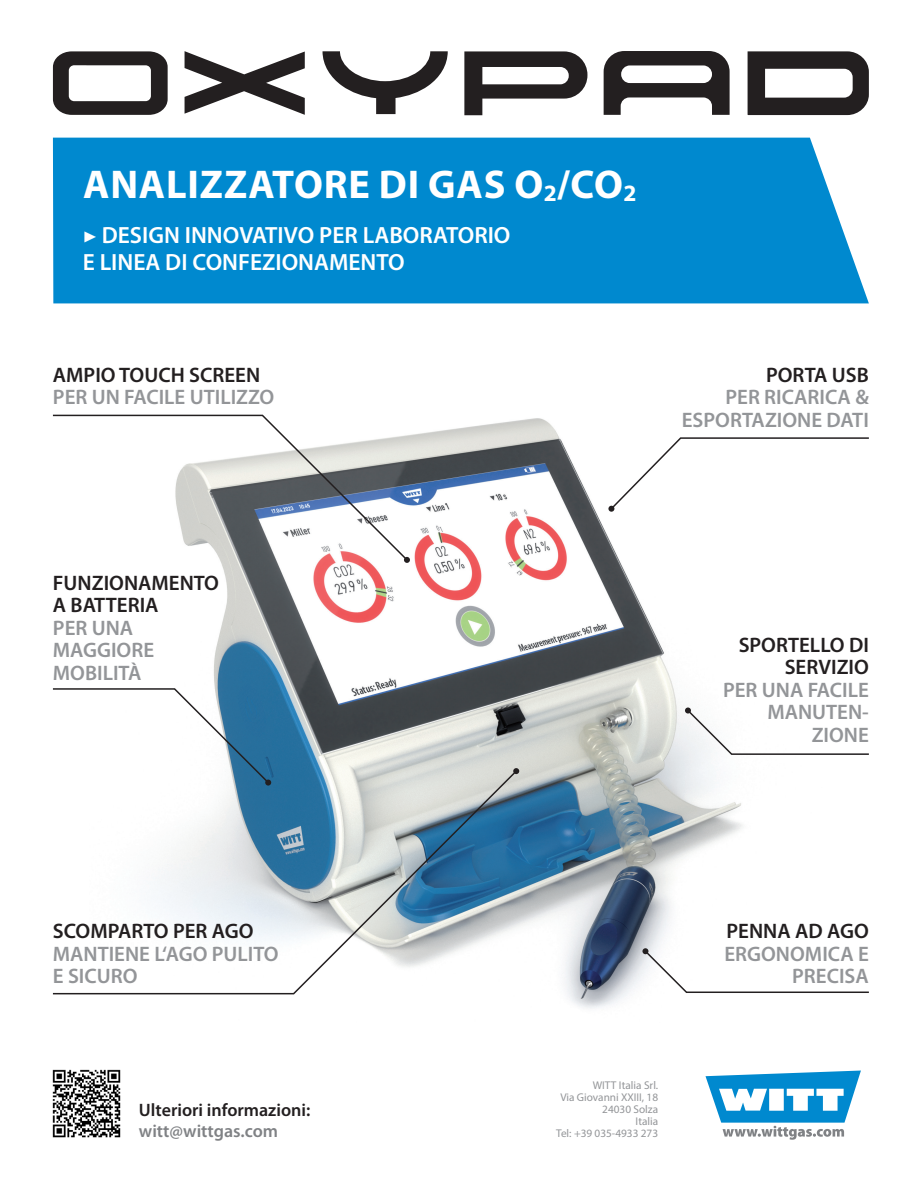
<style>
.page{position:relative;width:918px;height:1188px;background:#fff}
.page>*{position:absolute;margin:0;border:0;box-sizing:border-box;transform-origin:0 0}
.t1{font:700 40.35px "Myriad Pro";letter-spacing:.02em;color:#fff}
.t2{font:600 23.55px/26.8px "Myriad Pro";color:#fff}
.t3{font:600 21px/22.5px "Myriad Pro";color:#939598;text-align:right}
.t4{font:600 21px/22.5px "Myriad Pro";color:#231f20}
.t5{font:600 18px "Myriad Pro";color:#231f20}
.t6{font:600 18px "Myriad Pro";color:#808285}
.t7{font:11.25px/12px "Myriad Pro";color:#939598;text-align:right}
.s1{font-family:"Minion Pro";font-weight:400}
</style>
<div class="page">
<img style="left:214px;top:418px;width:529px;height:591px">
<div style="left:53px;top:138px;width:816px;height:165px;background:#0089cf"></div>
<svg style="left:706px;top:1071px;width:155px;height:69px"></svg>
<svg style="left:464px;top:51px;width:123px;height:64px"></svg>
<svg style="left:604px;top:51px;width:126px;height:64px"></svg>
<svg style="left:185px;top:51px;width:120px;height:64px"></svg>
<svg style="left:53px;top:51px;width:115px;height:64px"></svg>
<svg style="left:323px;top:51px;width:125px;height:63px"></svg>
<svg style="left:748px;top:51px;width:121px;height:64px"></svg>
<svg style="left:52px;top:414px;width:357px;height:148px"></svg>
<svg style="left:404px;top:557px;width:6px;height:6px"></svg>
<svg style="left:52px;top:687px;width:219px;height:82px"></svg>
<svg style="left:52px;top:769px;width:466px;height:226px"></svg>
<svg style="left:513px;top:768px;width:6px;height:6px"></svg>
<svg style="left:642px;top:948px;width:227px;height:46px"></svg>
<svg style="left:685px;top:708px;width:184px;height:48px"></svg>
<svg style="left:608px;top:437px;width:261px;height:75px"></svg>
<img style="left:52px;top:1069px;width:69px;height:69px">
<h1 class="t1" style="left:83px;top:158px;width:555px">ANALIZZATORE DI GAS O<sub>2</sub>/CO<sub>2</sub></h1>
<p class="t2" style="left:83px;top:221px;width:429px"><span class="s1">▶</span> DESIGN INNOVATIVO PER LABORATORIO<br>E LINEA DI CONFEZIONAMENTO</p>
<p class="t4" style="left:53px;top:363px;width:209px">AMPIO TOUCH SCREEN</p>
<p class="t3" style="left:53px;top:385px;width:223px">PER UN FACILE UTILIZZO</p>
<p class="t4" style="left:766px;top:363px;width:104px">PORTA USB</p>
<p class="t3" style="left:682px;top:385px;width:189px">PER RICARICA &amp;<br>ESPORTAZIONE DATI</p>
<p class="t4" style="left:53px;top:571px;width:168px">FUNZIONAMENTO<br>A BATTERIA</p>
<p class="t3" style="left:53px;top:616px;width:103px;text-align:left">PER UNA<br>MAGGIORE<br>MOBILITÀ</p>
<p class="t4" style="left:739px;top:633px;width:132px;text-align:right">SPORTELLO DI<br>SERVIZIO</p>
<p class="t3" style="left:723px;top:678px;width:147px">PER UNA FACILE<br>MANUTEN-<br>ZIONE</p>
<p class="t4" style="left:53px;top:920px;width:202px">SCOMPARTO PER AGO</p>
<p class="t3" style="left:53px;top:942px;width:227px;text-align:left">MANTIENE L‘AGO PULITO<br>E SICURO</p>
<p class="t5" style="left:139px;top:1099px;width:173px">Ulteriori informazioni:</p>
<p class="t6" style="left:139px;top:1120px;width:141px">witt@wittgas.com</p>
<p class="t7" style="left:556px;top:1079px;width:103px">WITT Italia Srl.<br>Via Giovanni XXIII, 18<br>24030 Solza<br>Italia<br>Tel: +39 035-4933 273</p>
<p class="t4" style="left:727px;top:919px;width:144px">PENNA AD AGO</p>
<p class="t3" style="left:724px;top:942px;width:146px">ERGONOMICA E<br>PRECISA</p>
</div>
